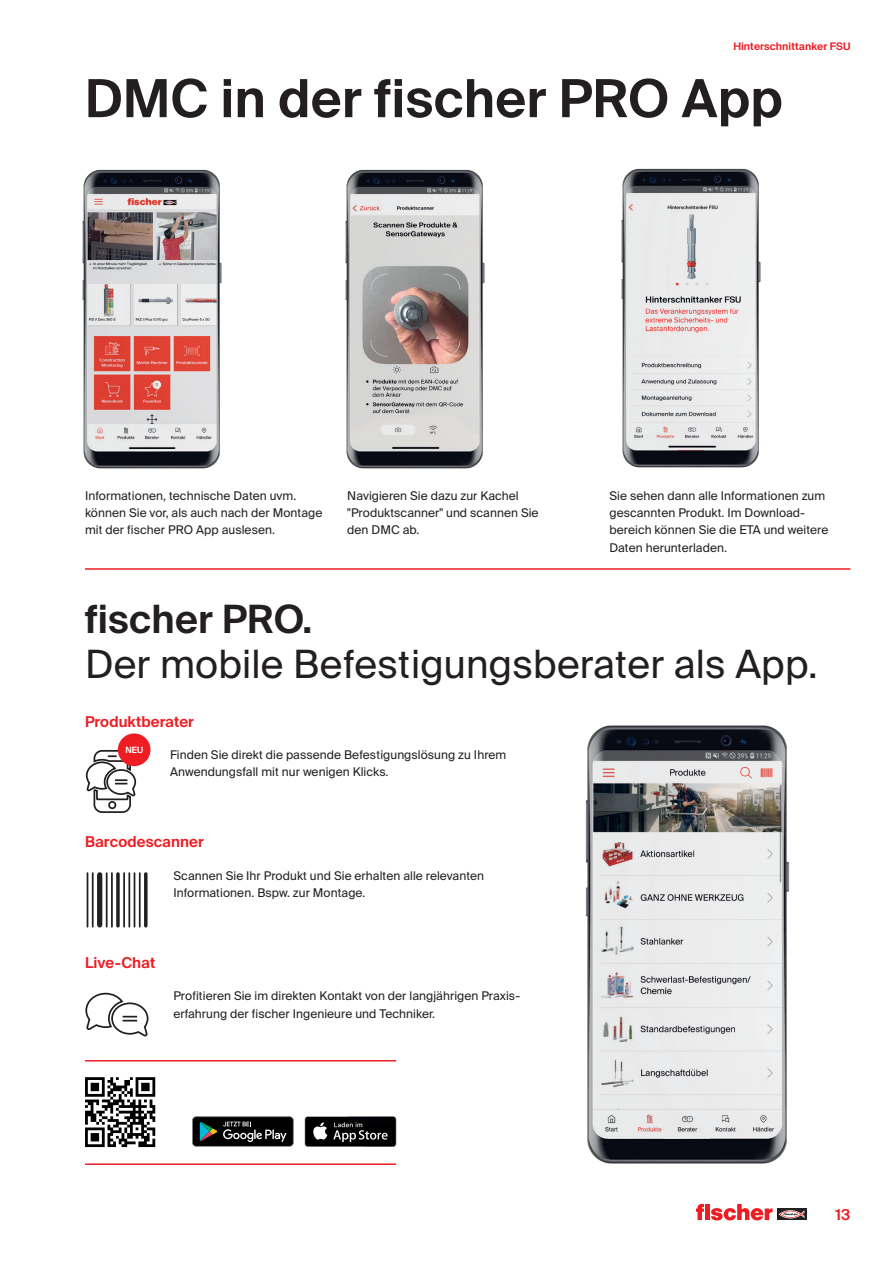
<style>
.page{position:relative;width:893px;height:1263px;background:#fff}
.page>*{position:absolute;margin:0;border:0;box-sizing:border-box;transform-origin:0 0}
.t1{font:600 52.5px "fischerstrong";letter-spacing:.005em;color:#231f20}
.t2{font:39px "fischerstrong";letter-spacing:.005em;color:#231f20}
.t3{font:600 39px "fischerstrong";letter-spacing:.005em;color:#231f20}
.t4{font:600 15px "fischerstrong";letter-spacing:.005em;color:#ee1d23}
.t5{font:12px/17.2px "fischerstrong";letter-spacing:.005em;color:#231f20}
.t6{font:600 10.5px "fischerstrong";letter-spacing:.005em;color:#ee1d23}
.t7{font:600 8.7px "fischerstrong";color:#fff}
</style>
<div class="page">
<svg style="left:777px;top:1208px;width:29px;height:12px"></svg>
<svg style="left:779px;top:1210px;width:25px;height:8px"></svg>
<svg style="left:696px;top:1204px;width:77px;height:16px"></svg>
<hr style="left:85px;top:1060px;width:311px;height:1px;background:#ee1d23">
<hr style="left:85px;top:1163px;width:311px;height:2px;background:#ee1d23">
<svg style="left:85px;top:1077px;width:70px;height:70px"></svg>
<svg style="left:192px;top:1116px;width:101px;height:30px"></svg>
<svg style="left:305px;top:1116px;width:91px;height:31px"></svg>
<div style="left:305px;top:1117px;width:91px;height:29px;background:#000;border-radius:3px"></div>
<svg style="left:313px;top:1122px;width:14px;height:17px"></svg>
<img style="left:347px;top:1146px;width:48px;height:1px">
<svg style="left:333px;top:1116px;width:63px;height:26px"></svg>
<svg style="left:85px;top:749px;width:52px;height:64px"></svg>
<div style="left:118px;top:733px;width:33px;height:33px;background:#ee1d23;border-radius:50%"></div>
<hr style="left:87px;top:873px;width:1px;height:54px;background:#231f20">
<hr style="left:92px;top:873px;width:2px;height:54px;background:#231f20">
<div style="left:97px;top:875px;width:5px;height:50px;background:#231f20"></div>
<hr style="left:106px;top:873px;width:2px;height:54px;background:#231f20">
<hr style="left:111px;top:873px;width:2px;height:54px;background:#231f20">
<svg style="left:116px;top:874px;width:4px;height:52px"></svg>
<hr style="left:123px;top:873px;width:2px;height:54px;background:#231f20">
<hr style="left:128px;top:873px;width:2px;height:54px;background:#231f20">
<hr style="left:134px;top:873px;width:1px;height:54px;background:#231f20">
<hr style="left:139px;top:873px;width:2px;height:54px;background:#231f20">
<svg style="left:144px;top:874px;width:4px;height:52px"></svg>
<svg style="left:85px;top:992px;width:64px;height:45px"></svg>
<hr style="left:85px;top:568px;width:765px;height:2px;background:#ee1d23">
<img style="left:82px;top:169px;width:140px;height:300px">
<img style="left:345px;top:169px;width:140px;height:300px">
<img style="left:621px;top:168px;width:140px;height:300px">
<img style="left:585px;top:725px;width:205px;height:439px">
<p class="t6" style="left:733px;top:41px;width:119px">Hinterschnittanker FSU</p>
<h1 class="t1" style="left:85px;top:68px;width:699px">DMC in der fischer PRO App</h1>
<p class="t5" style="left:85px;top:487px;width:239px">Informationen, technische Daten uvm. können Sie vor, als auch nach der Montage mit der fischer PRO App auslesen.</p>
<p class="t5" style="left:347px;top:487px;width:193px">Navigieren Sie dazu zur Kachel "Produktscanner" und scannen Sie den DMC ab.</p>
<p class="t5" style="left:609px;top:487px;width:220px">Sie sehen dann alle Informationen zum gescannten Produkt. Im Download&shy;bereich können Sie die ETA und weitere Daten herunterladen.</p>
<h2 class="t3" style="left:85px;top:597px;width:229px">fischer PRO.</h2>
<h2 class="t2" style="left:85px;top:642px;width:734px">Der mobile Befestigungsberater als App.</h2>
<p class="t4" style="left:85px;top:713px;width:110px">Produktberater</p>
<p class="t7" style="left:125px;top:745px;width:19px">NEU</p>
<p class="t5" style="left:170px;top:746px;width:338px">Finden Sie direkt die passende Befestigungslösung zu Ihrem<br>Anwendungsfall mit nur wenigen Klicks.</p>
<p class="t4" style="left:85px;top:833px;width:120px">Barcodescanner</p>
<p class="t5" style="left:173px;top:867px;width:312px">Scannen Sie Ihr Produkt und Sie erhalten alle relevanten<br>Informationen. Bspw. zur Montage.</p>
<p class="t4" style="left:85px;top:954px;width:72px">Live-Chat</p>
<p class="t5" style="left:173px;top:987px;width:348px">Profitieren Sie im direkten Kontakt von der langjährigen Praxis&shy;erfahrung der fischer Ingenieure und Techniker.</p>
<p class="t4" style="left:836px;top:1206px;width:16px">13</p>
</div>
